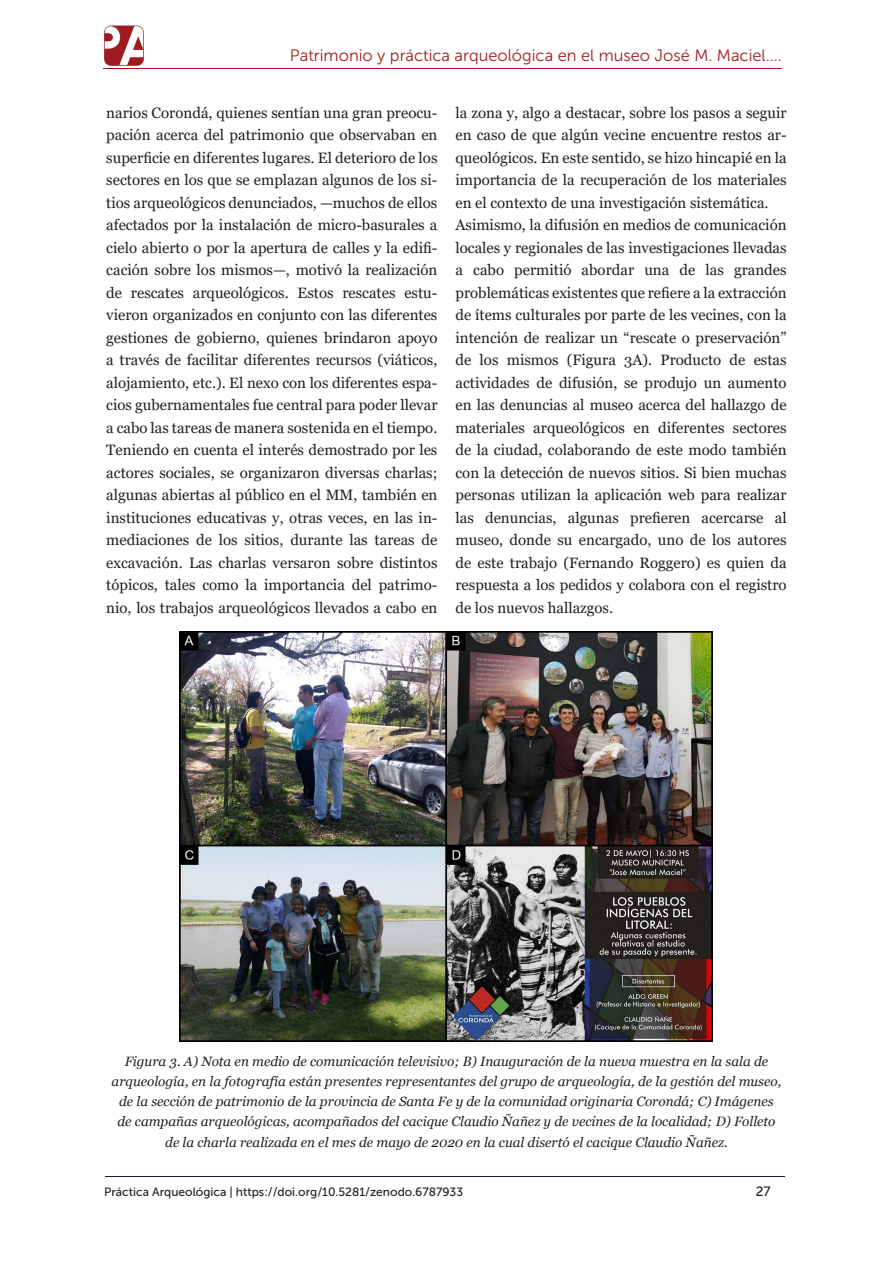
<style>
.page{position:relative;width:893px;height:1263px;background:#fff}
.page>*{position:absolute;margin:0;border:0;box-sizing:border-box;transform-origin:0 0}
.t1{font:16.5px "Museo Sans 300";color:#a11c1f}
.t2{font:15px/22.5px "Georgia";color:#231f20;text-align:justify}
.t3{font:italic 13.5px/20.2px "Georgia";color:#231f20;text-align:center}
.t4{font:13.5px "Museo Sans 500";color:#231f20}
.t5{font:12px "Museo Sans 500";color:#231f20}
</style>
<div class="page">
<img style="left:103px;top:25px;width:41px;height:44px">
<hr style="left:104px;top:68px;width:678px;height:1px;background:#a31815">
<hr style="left:105px;top:1176px;width:679px;height:1px;background:#1b1734">
<img style="left:179px;top:631px;width:533px;height:411px">
<p class="t1" style="left:290px;top:46px;width:493px">Patrimonio y práctica arqueológica en el museo José M. Maciel....</p>
<p class="t2" style="left:106px;top:102px;width:333px">narios Corondá, quienes sentían una gran preocu&shy;pación acerca del patrimonio que observaban en superficie en diferentes lugares. El deterioro de los sectores en los que se emplazan algunos de los si&shy;tios arqueológicos denunciados, —muchos de ellos afectados por la instalación de micro-basurales a cielo abierto o por la apertura de calles y la edifi&shy;cación sobre los mismos—, motivó la realización de rescates arqueológicos. Estos rescates estu&shy;vieron organizados en conjunto con las diferentes gestiones de gobierno, quienes brindaron apoyo a través de facilitar diferentes recursos (viáticos, alojamiento, etc.). El nexo con los diferentes espa&shy;cios gubernamentales fue central para poder llevar a cabo las tareas de manera sostenida en el tiempo.</p>
<p class="t2" style="left:106px;top:439px;width:333px">Teniendo en cuenta el interés demostrado por les actores sociales, se organizaron diversas charlas; algunas abiertas al público en el MM, también en instituciones educativas y, otras veces, en las in&shy;mediaciones de los sitios, durante las tareas de excavación. Las charlas versaron sobre distintos tópicos, tales como la importancia del patrimo&shy;nio, los trabajos arqueológicos llevados a cabo en</p>
<p class="t2" style="left:455px;top:102px;width:333px">la zona y, algo a destacar, sobre los pasos a seguir en caso de que algún vecine encuentre restos ar&shy;queológicos. En este sentido, se hizo hincapié en la importancia de la recuperación de los materiales en el contexto de una investigación sistemática.</p>
<p class="t2" style="left:455px;top:214px;width:333px">Asimismo, la difusión en medios de comunicación locales y regionales de las investigaciones llevadas a cabo permitió abordar una de las grandes problemáticas existentes que refiere a la extracción de ítems culturales por parte de les vecines, con la intención de realizar un “rescate o preservación” de los mismos (Figura 3A). Producto de estas actividades de difusión, se produjo un aumento en las denuncias al museo acerca del hallazgo de materiales arqueológicos en diferentes sectores de la ciudad, colaborando de este modo también con la detección de nuevos sitios. Si bien muchas personas utilizan la aplicación web para realizar las denuncias, algunas prefieren acercarse al museo, donde su encargado, uno de los autores de este trabajo (Fernando Roggero) es quien da respuesta a los pedidos y colabora con el registro de los nuevos hallazgos.</p>
<p class="t3" style="left:112px;top:1051px;width:671px">Figura 3. A) Nota en medio de comunicación televisivo; B) Inauguración de la nueva muestra en la sala de arqueología, en la fotografía están presentes representantes del grupo de arqueología, de la gestión del museo, de la sección de patrimonio de la provincia de Santa Fe y de la comunidad originaria Corondá; C) Imágenes de campañas arqueológicas, acompañados del cacique Claudio Ñañez y de vecines de la localidad; D) Folleto de la charla realizada en el mes de mayo de 2020 en la cual disertó el cacique Claudio Ñañez.</p>
<p class="t5" style="left:104px;top:1185px;width:360px">Práctica Arqueológica | https://doi.org/10.5281/zenodo.6787933</p>
<p class="t4" style="left:756px;top:1184px;width:16px">27</p>
</div>
